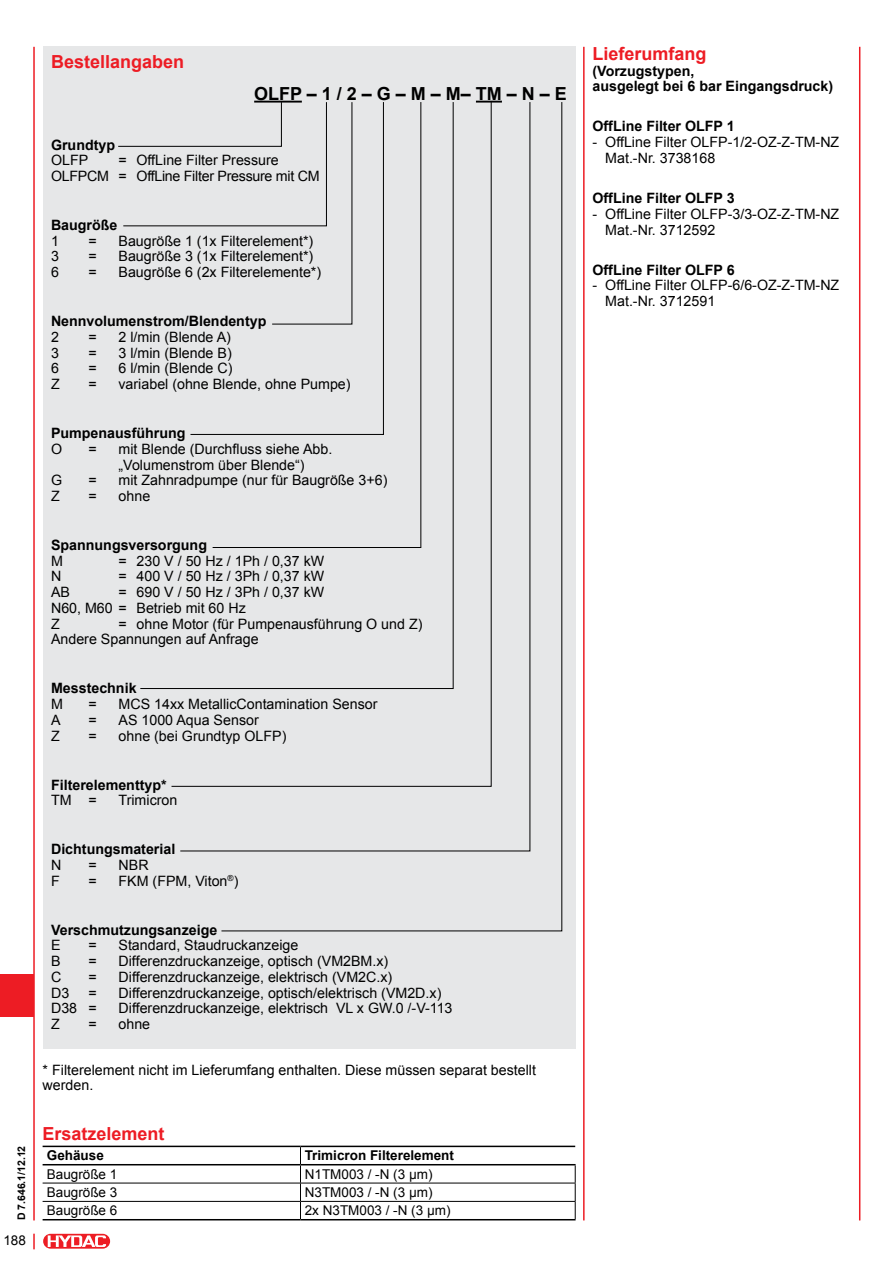
<style>
.page{position:relative;width:893px;height:1263px;background:#fff}
.page>*{position:absolute;margin:0;border:0;box-sizing:border-box;transform-origin:0 0}
.t1{font:700 18px "Arial";color:#ed1c24}
.t2{font:700 18px "Arial";color:#000}
.t3{font:14.25px/15.8px "Arial";color:#000}
.t4{font:700 14.25px/15.8px "Arial";color:#000}
.t5{font:14.25px/15.8px "Arial";letter-spacing:-.02em;color:#000}
.t6{font:13.5px "Arial";color:#000}
.t7{font:700 13.5px "Arial";color:#000}
.t8{font:700 10.5px "Arial";color:#000}
</style>
<div class="page">
<hr style="left:33px;top:47px;width:2px;height:1173px;background:#ed1c24">
<hr style="left:859px;top:47px;width:1px;height:1173px;background:#ed1c24">
<div style="left:43px;top:1233px;width:68px;height:16px;border:1px solid #fff;border-radius:7px"></div>
<svg style="left:43px;top:1234px;width:67px;height:14px"></svg>
<svg style="left:48px;top:1235px;width:58px;height:12px"></svg>
<svg style="left:33px;top:1234px;width:2px;height:15px"></svg>
<div style="left:0;top:974px;width:33px;height:42px;background:#ed1c24"></div>
<hr style="left:583px;top:47px;width:2px;height:1173px;background:#ed1c24">
<div style="left:43px;top:47px;width:532px;height:1002px;background:#e6e7e8"></div>
<svg style="left:221px;top:101px;width:342px;height:831px"></svg>
<hr style="left:254px;top:101px;width:48px;height:2px;background:#000">
<hr style="left:476px;top:101px;width:26px;height:2px;background:#000">
<svg style="left:300px;top:1147px;width:1px;height:72px"></svg>
<svg style="left:575px;top:1165px;width:1px;height:54px"></svg>
<hr style="left:43px;top:1145px;width:257px;height:2px;background:#000">
<hr style="left:300px;top:1145px;width:275px;height:2px;background:#000">
<hr style="left:43px;top:1164px;width:257px;height:1px;background:#000">
<hr style="left:300px;top:1164px;width:276px;height:1px;background:#000">
<hr style="left:43px;top:1183px;width:257px;height:1px;background:#000">
<hr style="left:300px;top:1183px;width:276px;height:1px;background:#000">
<hr style="left:43px;top:1201px;width:257px;height:1px;background:#000">
<hr style="left:300px;top:1201px;width:276px;height:1px;background:#000">
<hr style="left:43px;top:1219px;width:257px;height:1px;background:#000">
<hr style="left:300px;top:1219px;width:276px;height:1px;background:#000">
<p class="t8" style="left:14px;top:1220px;width:76px;rotate:-90deg">D 7.646.1/12.12</p>
<p class="t6" style="left:3px;top:1231px;width:24px">188</p>
<p class="t1" style="left:51px;top:50px;width:135px">Bestellangaben</p>
<p class="t2" style="left:254px;top:81px;width:314px">OLFP – 1 / 2 – G – M – M– TM – N – E</p>
<p class="t4" style="left:51px;top:137px;width:66px">Grundtyp</p>
<p class="t3" style="left:51px;top:153px;width:39px">OLFP</p>
<p class="t5" style="left:51px;top:153px;width:270px;text-indent:68px">= OffLine Filter Pressure<br>OLFPCM = OffLine Filter Pressure mit CM</p>
<p class="t4" style="left:51px;top:217px;width:68px">Baugröße</p>
<p class="t3" style="left:51px;top:233px;width:9px">1</p>
<p class="t3" style="left:89px;top:233px;width:10px">=</p>
<p class="t3" style="left:119px;top:233px;width:196px">Baugröße 1 (1x Filterelement*)</p>
<p class="t3" style="left:51px;top:249px;width:9px">3</p>
<p class="t3" style="left:89px;top:249px;width:10px">=</p>
<p class="t3" style="left:119px;top:249px;width:196px">Baugröße 3 (1x Filterelement*)</p>
<p class="t3" style="left:51px;top:264px;width:9px">6</p>
<p class="t3" style="left:89px;top:264px;width:10px">=</p>
<p class="t3" style="left:119px;top:264px;width:204px">Baugröße 6 (2x Filterelemente*)</p>
<p class="t4" style="left:51px;top:314px;width:217px">Nennvolumenstrom/Blendentyp</p>
<p class="t3" style="left:51px;top:329px;width:9px">2</p>
<p class="t3" style="left:89px;top:329px;width:10px">=</p>
<p class="t3" style="left:119px;top:329px;width:114px">2 l/min (Blende A)</p>
<p class="t3" style="left:51px;top:345px;width:9px">3</p>
<p class="t3" style="left:89px;top:345px;width:10px">=</p>
<p class="t3" style="left:119px;top:345px;width:115px">3 l/min (Blende B)</p>
<p class="t3" style="left:51px;top:361px;width:9px">6</p>
<p class="t3" style="left:89px;top:361px;width:10px">=</p>
<p class="t3" style="left:119px;top:361px;width:116px">6 l/min (Blende C)</p>
<p class="t3" style="left:51px;top:376px;width:10px">Z</p>
<p class="t3" style="left:89px;top:376px;width:10px">=</p>
<p class="t3" style="left:119px;top:376px;width:234px">variabel (ohne Blende, ohne Pumpe)</p>
<p class="t4" style="left:51px;top:426px;width:136px">Pumpenausführung</p>
<p class="t3" style="left:51px;top:441px;width:13px">O</p>
<p class="t3" style="left:89px;top:441px;width:10px">=</p>
<p class="t3" style="left:119px;top:441px;width:215px">mit Blende (Durchfluss siehe Abb. „Volumenstrom über Blende“)</p>
<p class="t3" style="left:51px;top:472px;width:13px">G</p>
<p class="t3" style="left:89px;top:472px;width:10px">=</p>
<p class="t3" style="left:119px;top:472px;width:270px">mit Zahnradpumpe (nur für Baugröße 3+6)</p>
<p class="t3" style="left:51px;top:488px;width:10px">Z</p>
<p class="t3" style="left:89px;top:488px;width:10px">=</p>
<p class="t3" style="left:119px;top:488px;width:33px">ohne</p>
<p class="t4" style="left:51px;top:537px;width:157px">Spannungsversorgung</p>
<p class="t3" style="left:51px;top:553px;width:13px">M</p>
<p class="t3" style="left:119px;top:553px;width:207px">= 230 V / 50 Hz / 1Ph / 0,37 kW</p>
<p class="t3" style="left:51px;top:569px;width:12px">N</p>
<p class="t3" style="left:119px;top:569px;width:207px">= 400 V / 50 Hz / 3Ph / 0,37 kW</p>
<p class="t3" style="left:51px;top:584px;width:21px">AB</p>
<p class="t3" style="left:51px;top:584px;width:275px;text-indent:68px">= 690 V / 50 Hz / 3Ph / 0,37 kW<br>N60, M60 = Betrieb mit 60 Hz<br>Z</p>
<p class="t3" style="left:51px;top:616px;width:373px;text-indent:68px">= ohne Motor (für Pumpenausführung O und Z)<br>Andere Spannungen auf Anfrage</p>
<p class="t4" style="left:51px;top:681px;width:87px">Messtechnik</p>
<p class="t3" style="left:51px;top:696px;width:13px">M</p>
<p class="t3" style="left:89px;top:696px;width:10px">=</p>
<p class="t3" style="left:119px;top:696px;width:260px">MCS 14xx MetallicContamination Sensor</p>
<p class="t3" style="left:51px;top:712px;width:11px">A</p>
<p class="t3" style="left:89px;top:712px;width:10px">=</p>
<p class="t3" style="left:119px;top:712px;width:142px">AS 1000 Aqua Sensor</p>
<p class="t3" style="left:51px;top:728px;width:10px">Z</p>
<p class="t3" style="left:89px;top:728px;width:10px">=</p>
<p class="t3" style="left:119px;top:728px;width:169px">ohne (bei Grundtyp OLFP)</p>
<p class="t4" style="left:51px;top:777px;width:117px">Filterelementtyp*</p>
<p class="t3" style="left:51px;top:792px;width:47px">TM =</p>
<p class="t3" style="left:119px;top:792px;width:60px">Trimicron</p>
<p class="t4" style="left:51px;top:842px;width:126px">Dichtungsmaterial</p>
<p class="t3" style="left:51px;top:857px;width:12px">N</p>
<p class="t3" style="left:89px;top:857px;width:10px">=</p>
<p class="t3" style="left:119px;top:857px;width:32px">NBR</p>
<p class="t3" style="left:51px;top:873px;width:10px">F</p>
<p class="t3" style="left:89px;top:873px;width:10px">=</p>
<p class="t3" style="left:119px;top:873px;width:121px">FKM (FPM, Viton<sup>®</sup>)</p>
<p class="t4" style="left:51px;top:922px;width:168px">Verschmutzungsanzeige</p>
<p class="t3" style="left:51px;top:938px;width:11px">E</p>
<p class="t3" style="left:89px;top:938px;width:10px">=</p>
<p class="t3" style="left:119px;top:938px;width:181px">Standard, Staudruckanzeige</p>
<p class="t3" style="left:51px;top:953px;width:11px">B</p>
<p class="t3" style="left:89px;top:953px;width:10px">=</p>
<p class="t3" style="left:119px;top:953px;width:271px">Differenzdruckanzeige, optisch (VM2BM.x)</p>
<p class="t3" style="left:51px;top:969px;width:12px">C</p>
<p class="t3" style="left:89px;top:969px;width:10px">=</p>
<p class="t3" style="left:119px;top:969px;width:275px">Differenzdruckanzeige, elektrisch (VM2C.x)</p>
<p class="t3" style="left:51px;top:985px;width:20px">D3</p>
<p class="t3" style="left:89px;top:985px;width:10px">=</p>
<p class="t3" style="left:119px;top:985px;width:324px">Differenzdruckanzeige, optisch/elektrisch (VM2D.x)</p>
<p class="t3" style="left:51px;top:1001px;width:47px">D38 =</p>
<p class="t3" style="left:119px;top:1001px;width:335px">Differenzdruckanzeige, elektrisch VL x GW.0 /-V-113</p>
<p class="t3" style="left:51px;top:1016px;width:10px">Z</p>
<p class="t3" style="left:89px;top:1016px;width:10px">=</p>
<p class="t3" style="left:119px;top:1016px;width:33px">ohne</p>
<p class="t3" style="left:43px;top:1062px;width:495px">* Filterelement nicht im Lieferumfang enthalten. Diese müssen separat bestellt werden.</p>
<p class="t1" style="left:43px;top:1121px;width:124px">Ersatzelement</p>
<p class="t7" style="left:47px;top:1147px;width:59px">Gehäuse</p>
<p class="t7" style="left:305px;top:1147px;width:151px">Trimicron Filterelement</p>
<p class="t6" style="left:47px;top:1165px;width:72px">Baugröße 1</p>
<p class="t6" style="left:305px;top:1165px;width:129px">N1TM003 / -N (3 µm)</p>
<p class="t6" style="left:47px;top:1183px;width:72px">Baugröße 3</p>
<p class="t6" style="left:305px;top:1183px;width:129px">N3TM003 / -N (3 µm)</p>
<p class="t6" style="left:47px;top:1202px;width:72px">Baugröße 6</p>
<p class="t6" style="left:305px;top:1202px;width:147px">2x N3TM003 / -N (3 µm)</p>
<p class="t1" style="left:592px;top:42px;width:116px">Lieferumfang</p>
<p class="t4" style="left:592px;top:63px;width:242px">(Vorzugstypen,<br>ausgelegt bei 6 bar Eingangsdruck)</p>
<p class="t4" style="left:592px;top:119px;width:144px">OffLine Filter OLFP 1</p>
<p class="t3" style="left:605px;top:134px;width:236px;text-indent:-13px">- OffLine Filter OLFP-1/2-OZ-Z-TM-NZ<br>Mat.-Nr. 3738168</p>
<p class="t4" style="left:592px;top:191px;width:144px">OffLine Filter OLFP 3</p>
<p class="t3" style="left:605px;top:206px;width:236px;text-indent:-13px">- OffLine Filter OLFP-3/3-OZ-Z-TM-NZ<br>Mat.-Nr. 3712592</p>
<p class="t4" style="left:592px;top:262px;width:144px">OffLine Filter OLFP 6</p>
<p class="t3" style="left:605px;top:278px;width:236px;text-indent:-13px">- OffLine Filter OLFP-6/6-OZ-Z-TM-NZ<br>Mat.-Nr. 3712591</p>
</div>
